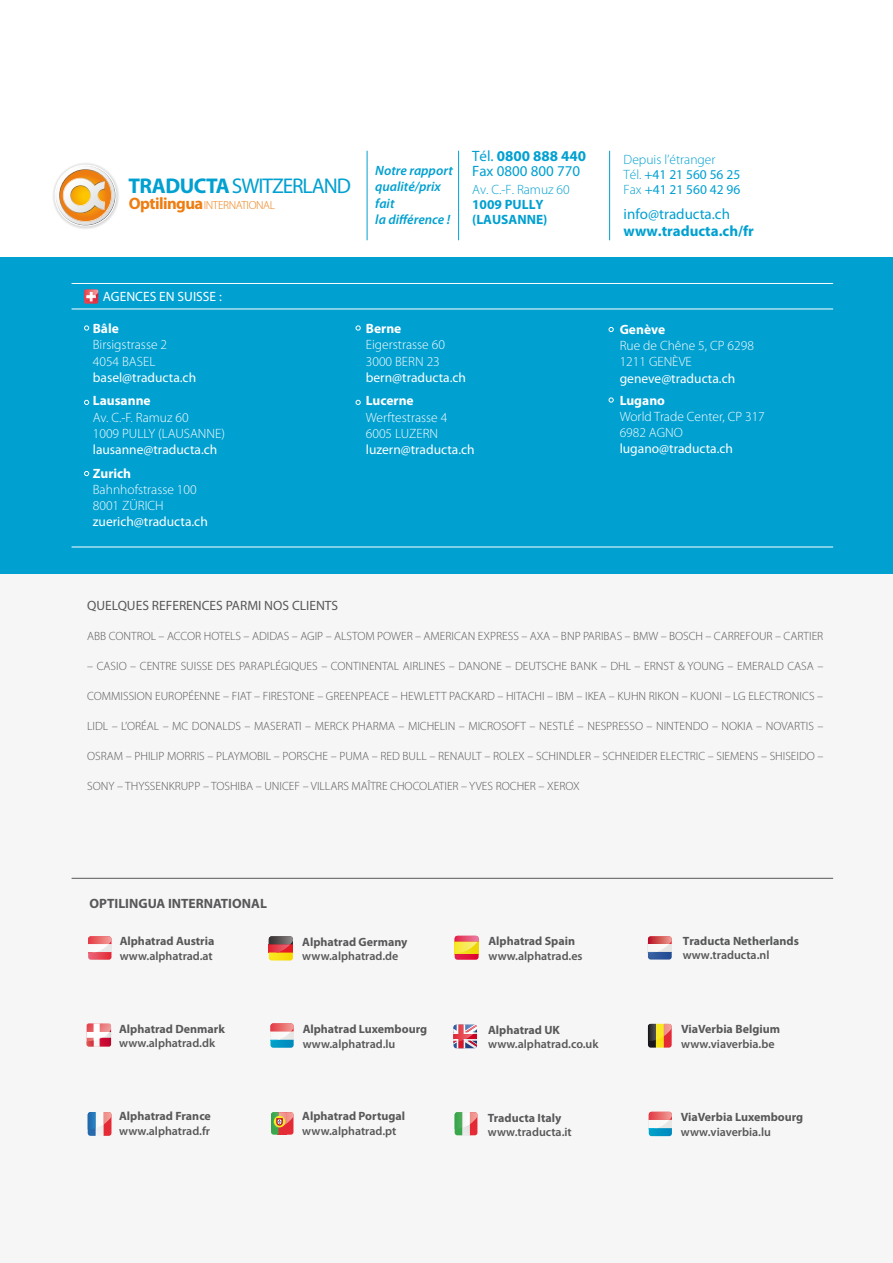
<style>
.page{position:relative;width:893px;height:1263px;background:#fff}
.page>*{position:absolute;margin:0;border:0;box-sizing:border-box;transform-origin:0 0}
.t1{font:21.45px "Myriad Pro";letter-spacing:-.05em;color:#00a0d1}
.t2{font:15px/15px "Myriad Pro";color:#00a0d1}
.t3{font:700 15px "Myriad Pro";color:#00a0d1}
.t4{font:300 13.5px/16.2px "Myriad Pro";color:#fff}
.t5{font:13.5px "Myriad Pro";color:#fff}
.t6{font:13.5px/15px "Myriad Pro";color:#00a0d1}
.t7{font:700 13.5px "Myriad Pro";color:#fff}
.t8{font:italic 600 13.5px/16.2px "Myriad Pro";color:#00a0d1}
.t9{font:13.5px "Myriad Pro";color:#58585a}
.t10{font:700 13.5px "Myriad Pro";color:#58585a}
.t11{font:700 13.5px/15px "Myriad Pro";color:#00a0d1}
.t12{font:300 13.5px "Myriad Pro";color:#00a0d1}
.t13{font:300 12px "Myriad Pro";color:#58585a}
.t14{font:600 12px "Myriad Pro";color:#58585a}
.t15{font:700 12px "Myriad Pro";color:#58585a}
.t16{font:700 12px "Myriad Pro";color:#555758}
.t17{font:600 12px "Myriad Pro";color:#555758}
.t18{font:300 11.7px "Myriad Pro";letter-spacing:-.03em;color:#ee7d11}
.s1{font-weight:700}
.s2{font-weight:700;font-size:16.65px}
.s3{font-weight:300}
</style>
<div class="page">
<div style="left:0;top:556px;width:893px;height:707px;background:#f6f6f6"></div>
<div style="left:0;top:257px;width:893px;height:317px;background:#00a0d1"></div>
<hr style="left:72px;top:309px;width:761px;height:1px;background:#fff">
<hr style="left:72px;top:547px;width:761px;height:1px;background:#fff">
<hr style="left:72px;top:283px;width:761px;height:1px;background:#fff">
<hr style="left:72px;top:878px;width:761px;height:1px;background:#58585a">
<hr style="left:458px;top:151px;width:1px;height:89px;background:#00a0d1">
<hr style="left:367px;top:151px;width:1px;height:89px;background:#00a0d1">
<hr style="left:609px;top:151px;width:1px;height:89px;background:#00a0d1">
<svg style="left:84px;top:289px;width:14px;height:15px"></svg>
<svg style="left:609px;top:327px;width:4px;height:5px"></svg>
<svg style="left:609px;top:398px;width:4px;height:4px"></svg>
<svg style="left:356px;top:400px;width:4px;height:5px"></svg>
<svg style="left:356px;top:326px;width:4px;height:4px"></svg>
<svg style="left:84px;top:471px;width:5px;height:5px"></svg>
<svg style="left:84px;top:400px;width:5px;height:5px"></svg>
<svg style="left:84px;top:326px;width:5px;height:4px"></svg>
<svg style="left:51px;top:161px;width:69px;height:69px"></svg>
<svg style="left:54px;top:165px;width:62px;height:61px"></svg>
<svg style="left:88px;top:936px;width:23px;height:24px"></svg>
<svg style="left:453px;top:1025px;width:24px;height:23px"></svg>
<svg style="left:455px;top:936px;width:24px;height:24px"></svg>
<svg style="left:271px;top:1112px;width:22px;height:23px"></svg>
<svg style="left:269px;top:936px;width:24px;height:24px"></svg>
<svg style="left:648px;top:1024px;width:24px;height:23px"></svg>
<svg style="left:88px;top:1112px;width:23px;height:24px"></svg>
<svg style="left:455px;top:1112px;width:22px;height:23px"></svg>
<svg style="left:648px;top:936px;width:24px;height:23px"></svg>
<svg style="left:87px;top:1023px;width:24px;height:23px"></svg>
<svg style="left:649px;top:1112px;width:23px;height:24px"></svg>
<svg style="left:270px;top:1023px;width:24px;height:25px"></svg>
<h1 class="t1" style="left:128px;top:172px;width:224px"><span class="s1">TRADUCTA</span>SWITZERLAND</h1>
<p class="t18" style="left:129px;top:199px;width:148px"><span class="s2">Optilingua</span>INTERNATIONAL</p>
<p class="t8" style="left:375px;top:163px;width:79px">Notre rapport qualité/prix fait<br>la différence !</p>
<p class="t2" style="left:472px;top:148px;width:116px">Tél. <span class="s1">0800 888 440<br></span>Fax 0800 800 770</p>
<p class="t12" style="left:472px;top:182px;width:99px">Av. C.-F. Ramuz 60</p>
<p class="t11" style="left:472px;top:197px;width:77px">1009 PULLY (LAUSANNE)</p>
<p class="t5" style="left:103px;top:288px;width:120px">AGENCES EN SUISSE :</p>
<p class="t7" style="left:93px;top:321px;width:28px">Bâle</p>
<p class="t4" style="left:93px;top:337px;width:76px">Birsigstrasse 2<br>4054 BASEL</p>
<p class="t5" style="left:93px;top:369px;width:105px">basel@traducta.ch</p>
<p class="t7" style="left:93px;top:393px;width:59px">Lausanne</p>
<p class="t4" style="left:93px;top:409px;width:134px">Av. C.-F. Ramuz 60<br>1009 PULLY (LAUSANNE)</p>
<p class="t5" style="left:93px;top:441px;width:126px">lausanne@traducta.ch</p>
<p class="t7" style="left:93px;top:466px;width:40px">Zurich</p>
<p class="t4" style="left:93px;top:482px;width:105px">Bahnhofstrasse 100<br>8001 ZÜRICH</p>
<p class="t5" style="left:93px;top:513px;width:117px">zuerich@traducta.ch</p>
<p class="t7" style="left:366px;top:321px;width:37px">Berne</p>
<p class="t4" style="left:366px;top:337px;width:81px">Eigerstrasse 60<br>3000 BERN 23</p>
<p class="t5" style="left:366px;top:369px;width:102px">bern@traducta.ch</p>
<p class="t7" style="left:366px;top:393px;width:49px">Lucerne</p>
<p class="t4" style="left:366px;top:409px;width:83px">Werftestrasse 4<br>6005 LUZERN</p>
<p class="t5" style="left:366px;top:441px;width:110px">luzern@traducta.ch</p>
<p class="t6" style="left:624px;top:151px;width:118px"><span class="s3">Depuis l’étranger<br>Tél.</span> +41 21 560 56 25<br><span class="s3">Fax</span> +41 21 560 42 96</p>
<p class="t2" style="left:624px;top:207px;width:108px">info@traducta.ch</p>
<p class="t3" style="left:624px;top:222px;width:132px">www.traducta.ch/fr</p>
<p class="t7" style="left:620px;top:322px;width:47px">Genève</p>
<p class="t4" style="left:620px;top:338px;width:136px">Rue de Chêne 5, CP 6298<br>1211 GENÈVE</p>
<p class="t5" style="left:620px;top:370px;width:117px">geneve@traducta.ch</p>
<p class="t7" style="left:620px;top:392px;width:47px">Lugano</p>
<p class="t4" style="left:620px;top:408px;width:147px">World Trade Center, CP 317<br>6982 AGNO</p>
<p class="t5" style="left:620px;top:440px;width:115px">lugano@traducta.ch</p>
<p class="t9" style="left:87px;top:597px;width:253px">QUELQUES REFERENCES PARMI NOS CLIENTS</p>
<p class="t13" style="left:87px;top:630px;width:738px">ABB CONTROL – ACCOR HOTELS – ADIDAS – AGIP – ALSTOM POWER – AMERICAN EXPRESS – AXA – BNP PARIBAS – BMW – BOSCH – CARREFOUR – CARTIER</p>
<p class="t13" style="left:87px;top:660px;width:738px">– CASIO – CENTRE SUISSE DES PARAPLÉGIQUES – CONTINENTAL AIRLINES – DANONE – DEUTSCHE BANK – DHL – ERNST &amp; YOUNG – EMERALD CASA –</p>
<p class="t13" style="left:87px;top:690px;width:737px">COMMISSION EUROPÉENNE – FIAT – FIRESTONE – GREENPEACE – HEWLETT PACKARD – HITACHI – IBM – IKEA – KUHN RIKON – KUONI – LG ELECTRONICS –</p>
<p class="t13" style="left:87px;top:720px;width:738px">LIDL – L’ORÉAL – MC DONALDS – MASERATI – MERCK PHARMA – MICHELIN – MICROSOFT – NESTLÉ – NESPRESSO – NINTENDO – NOKIA – NOVARTIS –</p>
<p class="t13" style="left:87px;top:750px;width:738px">OSRAM – PHILIP MORRIS – PLAYMOBIL – PORSCHE – PUMA – RED BULL – RENAULT – ROLEX – SCHINDLER – SCHNEIDER ELECTRIC – SIEMENS – SHISEIDO –</p>
<p class="t13" style="left:87px;top:780px;width:494px">SONY – THYSSENKRUPP – TOSHIBA – UNICEF – VILLARS MAÎTRE CHOCOLATIER – YVES ROCHER – XEROX</p>
<p class="t10" style="left:90px;top:896px;width:179px">OPTILINGUA INTERNATIONAL</p>
<p class="t15" style="left:120px;top:934px;width:96px">Alphatrad Austria</p>
<p class="t14" style="left:120px;top:949px;width:95px">www.alphatrad.at</p>
<p class="t15" style="left:302px;top:935px;width:107px">Alphatrad Germany</p>
<p class="t14" style="left:302px;top:949px;width:98px">www.alphatrad.de</p>
<p class="t15" style="left:488px;top:935px;width:88px">Alphatrad Spain</p>
<p class="t14" style="left:488px;top:949px;width:96px">www.alphatrad.es</p>
<p class="t16" style="left:683px;top:934px;width:118px">Traducta Netherlands</p>
<p class="t17" style="left:683px;top:949px;width:88px">www.traducta.nl</p>
<p class="t15" style="left:119px;top:1022px;width:107px">Alphatrad Denmark</p>
<p class="t14" style="left:119px;top:1036px;width:97px">www.alphatrad.dk</p>
<p class="t15" style="left:303px;top:1023px;width:126px">Alphatrad Luxembourg</p>
<p class="t14" style="left:303px;top:1037px;width:94px">www.alphatrad.lu</p>
<p class="t15" style="left:488px;top:1023px;width:73px">Alphatrad UK</p>
<p class="t14" style="left:488px;top:1037px;width:112px">www.alphatrad.co.uk</p>
<p class="t15" style="left:681px;top:1022px;width:100px">ViaVerbia Belgium</p>
<p class="t14" style="left:681px;top:1037px;width:95px">www.viaverbia.be</p>
<p class="t15" style="left:119px;top:1109px;width:93px">Alphatrad France</p>
<p class="t14" style="left:119px;top:1124px;width:92px">www.alphatrad.fr</p>
<p class="t15" style="left:302px;top:1109px;width:104px">Alphatrad Portugal</p>
<p class="t14" style="left:302px;top:1124px;width:96px">www.alphatrad.pt</p>
<p class="t15" style="left:488px;top:1111px;width:75px">Traducta Italy</p>
<p class="t14" style="left:488px;top:1125px;width:85px">www.traducta.it</p>
<p class="t15" style="left:681px;top:1110px;width:124px">ViaVerbia Luxembourg</p>
<p class="t14" style="left:681px;top:1125px;width:92px">www.viaverbia.lu</p>
</div>
